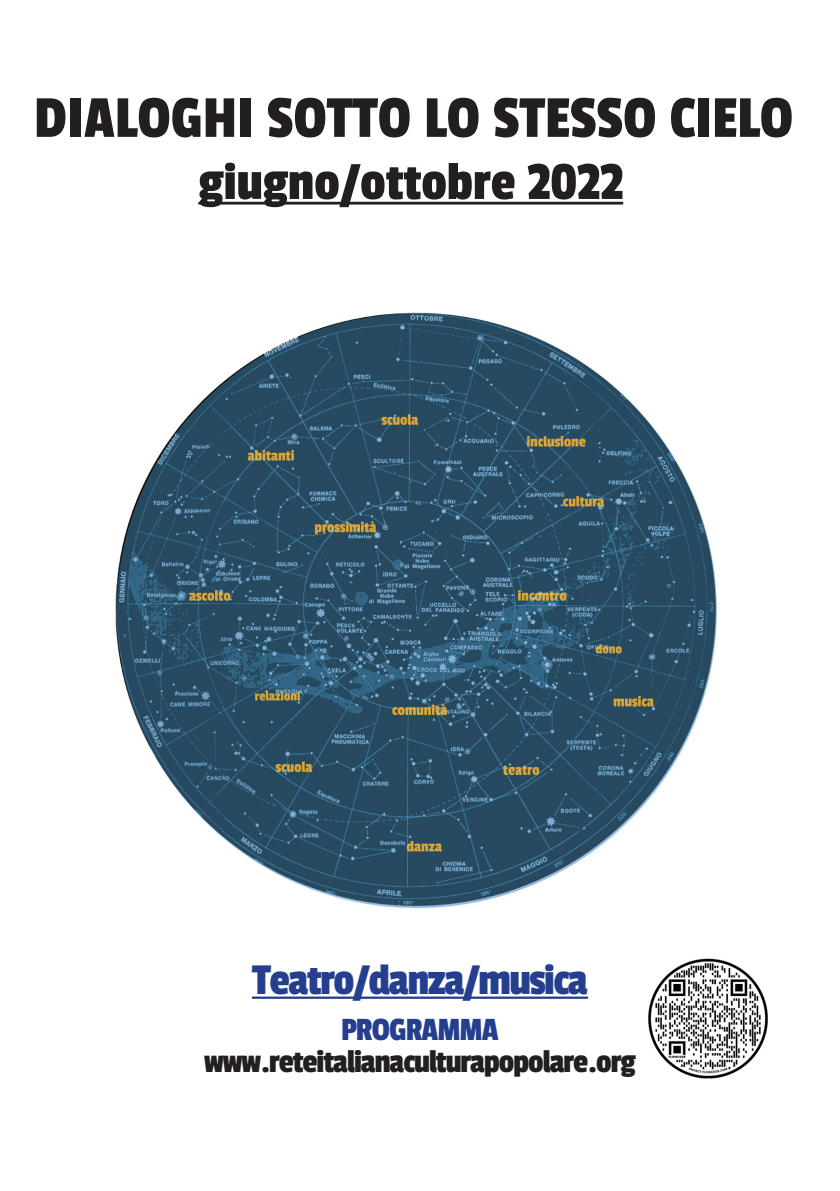
<style>
.page{position:relative;width:840px;height:1191px;background:#fff}
.page>*{position:absolute;margin:0;border:0;box-sizing:border-box;transform-origin:0 0}
.t1{font:62px "Passion One";color:#231f20}
.t2{font:56px "Passion One";color:#231f20}
.t3{font:46px "Passion One";letter-spacing:-.03em;color:#253f8e}
.t4{font:34px "Passion One";letter-spacing:-.03em;color:#231f20}
.t5{font:34px "Passion One";letter-spacing:-.03em;color:#253f8e}
</style>
<div class="page">
<img style="left:115px;top:312px;width:602px;height:597px">
<hr style="left:198px;top:202px;width:424px;height:2px;background:#231f20">
<hr style="left:252px;top:996px;width:335px;height:2px;background:#253f8e">
<img style="left:648px;top:958px;width:119px;height:121px">
<p class="t1" style="left:34px;top:85px;width:760px">DIALOGHI SOTTO LO STESSO CIELO</p>
<p class="t2" style="left:198px;top:152px;width:426px">giugno/ottobre 2022</p>
<p class="t3" style="left:252px;top:955px;width:337px">Teatro/danza/musica</p>
<p class="t5" style="left:341px;top:1011px;width:159px">PROGRAMMA</p>
<p class="t4" style="left:204px;top:1043px;width:433px">www.reteitalianaculturapopolare.org</p>
</div>
